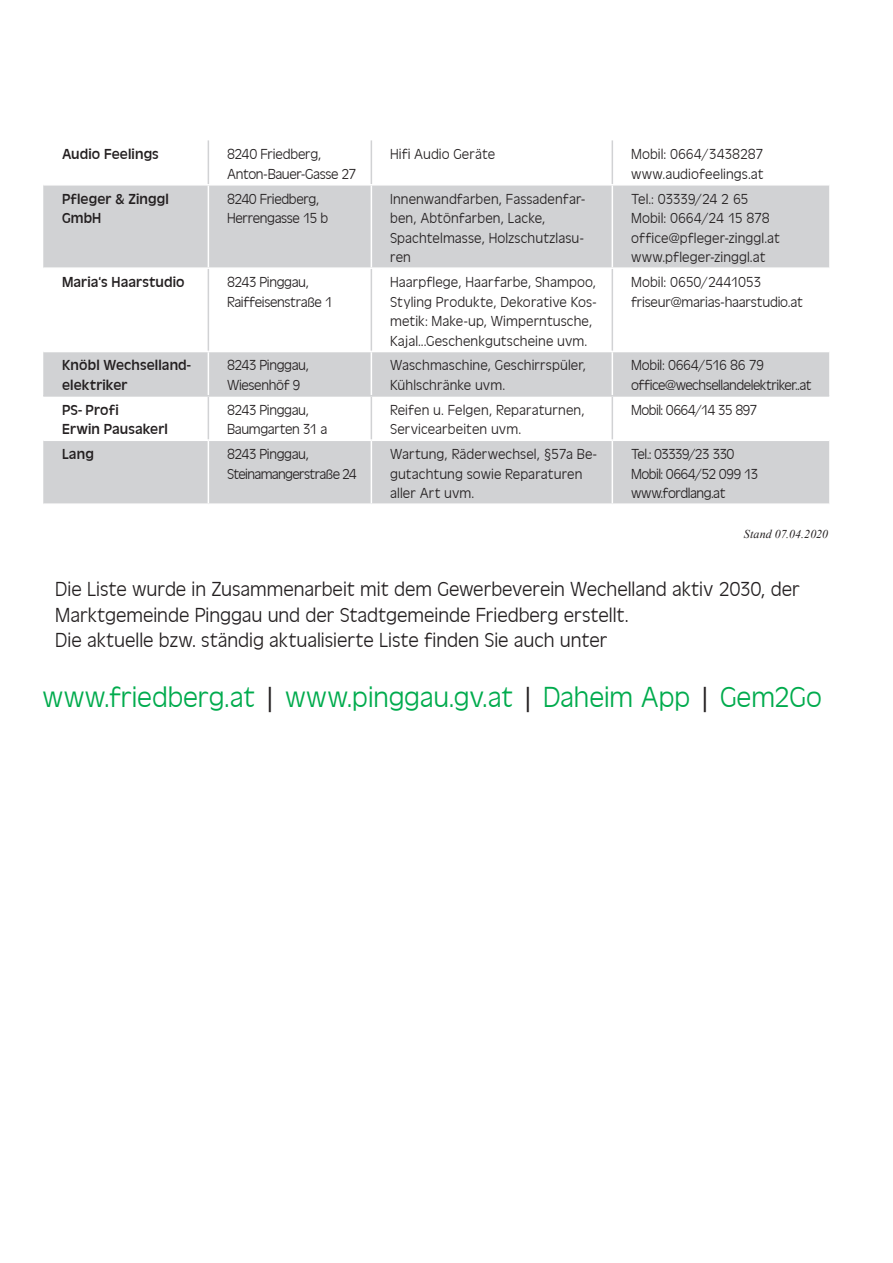
<style>
.page{position:relative;width:893px;height:1263px;background:#fff}
.page>*{position:absolute;margin:0;border:0;box-sizing:border-box;transform-origin:0 0}
.t1{font:300 30px "Antigoni";letter-spacing:-.005em;color:#00ab4d}
.t2{font:300 21px/25.2px "Antigoni";color:#231f20}
.t3{font:300 15px/19.5px "Antigoni";color:#231f20}
.t4{font:300 15px/19.5px "Antigoni";letter-spacing:-.025em;color:#231f20}
.t5{font:15px/19.5px "Antigoni";letter-spacing:.01em;color:#231f20}
.t6{font:300 15px/19.5px "Antigoni";letter-spacing:-.035em;color:#231f20}
.t7{font:300 15px/19.5px "Antigoni";letter-spacing:-.045em;color:#231f20}
.t8{font:300 15px/19.5px "Antigoni";letter-spacing:-.04em;color:#231f20}
.t9{font:italic 12px "Times New Roman";letter-spacing:.005em;color:#231f20}
.s1{color:#231f20}
</style>
<div class="page">
<svg style="left:43px;top:186px;width:786px;height:317px;fill:#d1d2d4"></svg>
<hr style="left:208px;top:140px;width:1px;height:44px;background:#d1d2d4">
<hr style="left:371px;top:140px;width:1px;height:44px;background:#d1d2d4">
<hr style="left:612px;top:140px;width:1px;height:44px;background:#d1d2d4">
<hr style="left:208px;top:269px;width:1px;height:82px;background:#d1d2d4">
<hr style="left:371px;top:269px;width:1px;height:82px;background:#d1d2d4">
<hr style="left:612px;top:269px;width:1px;height:82px;background:#d1d2d4">
<hr style="left:208px;top:186px;width:1px;height:81px;background:#fff">
<hr style="left:371px;top:186px;width:1px;height:81px;background:#fff">
<hr style="left:612px;top:186px;width:1px;height:81px;background:#fff">
<hr style="left:43px;top:267px;width:165px;height:2px;background:#fff">
<hr style="left:208px;top:267px;width:163px;height:2px;background:#fff">
<hr style="left:371px;top:267px;width:241px;height:2px;background:#fff">
<hr style="left:612px;top:267px;width:217px;height:2px;background:#fff">
<hr style="left:43px;top:351px;width:165px;height:1px;background:#fff">
<hr style="left:208px;top:351px;width:163px;height:1px;background:#fff">
<hr style="left:208px;top:352px;width:1px;height:43px;background:#fff">
<hr style="left:371px;top:351px;width:241px;height:1px;background:#fff">
<hr style="left:371px;top:352px;width:1px;height:43px;background:#fff">
<hr style="left:612px;top:351px;width:217px;height:1px;background:#fff">
<hr style="left:612px;top:352px;width:1px;height:43px;background:#fff">
<hr style="left:43px;top:395px;width:165px;height:2px;background:#d1d2d4">
<hr style="left:208px;top:395px;width:163px;height:2px;background:#d1d2d4">
<hr style="left:208px;top:397px;width:1px;height:42px;background:#d1d2d4">
<hr style="left:371px;top:395px;width:241px;height:2px;background:#d1d2d4">
<hr style="left:371px;top:397px;width:1px;height:42px;background:#d1d2d4">
<hr style="left:612px;top:395px;width:217px;height:2px;background:#d1d2d4">
<hr style="left:612px;top:397px;width:1px;height:42px;background:#d1d2d4">
<hr style="left:43px;top:439px;width:165px;height:2px;background:#fff">
<hr style="left:208px;top:439px;width:163px;height:2px;background:#fff">
<hr style="left:208px;top:441px;width:1px;height:62px;background:#fff">
<hr style="left:371px;top:439px;width:241px;height:2px;background:#fff">
<hr style="left:371px;top:441px;width:1px;height:62px;background:#fff">
<hr style="left:612px;top:439px;width:217px;height:2px;background:#fff">
<hr style="left:612px;top:441px;width:1px;height:62px;background:#fff">
<p class="t5" style="left:62px;top:144px;width:98px">Audio Feelings</p>
<p class="t4" style="left:227px;top:144px;width:131px">8240 Friedberg,<br>Anton-Bauer-Gasse 27</p>
<p class="t3" style="left:390px;top:144px;width:107px">Hifi Audio Geräte</p>
<p class="t3" style="left:631px;top:144px;width:134px">Mobil: 0664/3438287 www.audiofeelings.at</p>
<p class="t5" style="left:62px;top:188px;width:108px">Pfleger &amp; Zinggl<br>GmbH</p>
<p class="t4" style="left:227px;top:188px;width:103px">8240 Friedberg,<br>Herrengasse 15 b</p>
<p class="t3" style="left:390px;top:188px;width:197px">Innenwandfarben, Fassadenfar&shy;ben, Abtönfarben, Lacke,<br>Spachtelmasse, Holzschutzlasu&shy;ren</p>
<p class="t3" style="left:631px;top:188px;width:151px">Tel.: 03339/24 2 65<br>Mobil: 0664/24 15 878 office@pfleger-zinggl.at www.pfleger-zinggl.at</p>
<p class="t5" style="left:62px;top:272px;width:124px">Maria‘s Haarstudio</p>
<p class="t4" style="left:227px;top:272px;width:107px">8243 Pinggau,<br>Raiffeisenstraße 1</p>
<p class="t3" style="left:390px;top:272px;width:208px">Haarpflege, Haarfarbe, Shampoo, Styling Produkte, Dekorative Kos&shy;metik: Make-up, Wimperntusche, Kajal...Geschenkgutscheine uvm.</p>
<p class="t3" style="left:631px;top:272px;width:173px">Mobil: 0650/2441053 friseur@marias-haarstudio.at</p>
<p class="t5" style="left:62px;top:355px;width:130px">Knöbl Wechselland&shy;elektriker</p>
<p class="t4" style="left:227px;top:355px;width:83px">8243 Pinggau,<br>Wiesenhöf 9</p>
<p class="t3" style="left:390px;top:355px;width:197px">Waschmaschine, Geschirrspüler,<br>Kühlschränke uvm.</p>
<p class="t6" style="left:631px;top:355px;width:182px">Mobil: 0664/516 86 79 office@wechsellandelektriker..at</p>
<p class="t5" style="left:62px;top:399px;width:107px">PS- Profi<br>Erwin Pausakerl</p>
<p class="t4" style="left:227px;top:399px;width:102px">8243 Pinggau,<br>Baumgarten 31 a</p>
<p class="t3" style="left:390px;top:399px;width:196px">Reifen u. Felgen, Reparaturnen,<br>Servicearbeiten uvm.</p>
<p class="t7" style="left:631px;top:399px;width:128px">Mobil: 0664/14 35 897</p>
<p class="t5" style="left:62px;top:444px;width:33px">Lang</p>
<p class="t7" style="left:227px;top:444px;width:131px">8243 Pinggau,<br>Steinamangerstraße 24</p>
<p class="t3" style="left:390px;top:444px;width:209px">Wartung, Räderwechsel, §57a Be&shy;gutachtung sowie Reparaturen aller Art uvm.</p>
<p class="t8" style="left:631px;top:444px;width:129px">Tel.: 03339/23 330<br>Mobil: 0664/52 099 13 www.fordlang.at</p>
<p class="t9" style="left:744px;top:525px;width:86px">Stand 07.04.2020</p>
<h2 class="t2" style="left:55px;top:576px;width:746px">Die Liste wurde in Zusammenarbeit mit dem Gewerbeverein Wechelland aktiv 2030, der<br>Marktgemeinde Pinggau und der Stadtgemeinde Friedberg erstellt.<br>Die aktuelle bzw. ständig aktualisierte Liste finden Sie auch unter</h2>
<h1 class="t1" style="left:43px;top:677px;width:781px">www.friedberg.at <span class="s1">|</span> www.pinggau.gv.at <span class="s1">|</span> Daheim App <span class="s1">|</span> Gem2Go</h1>
</div>
